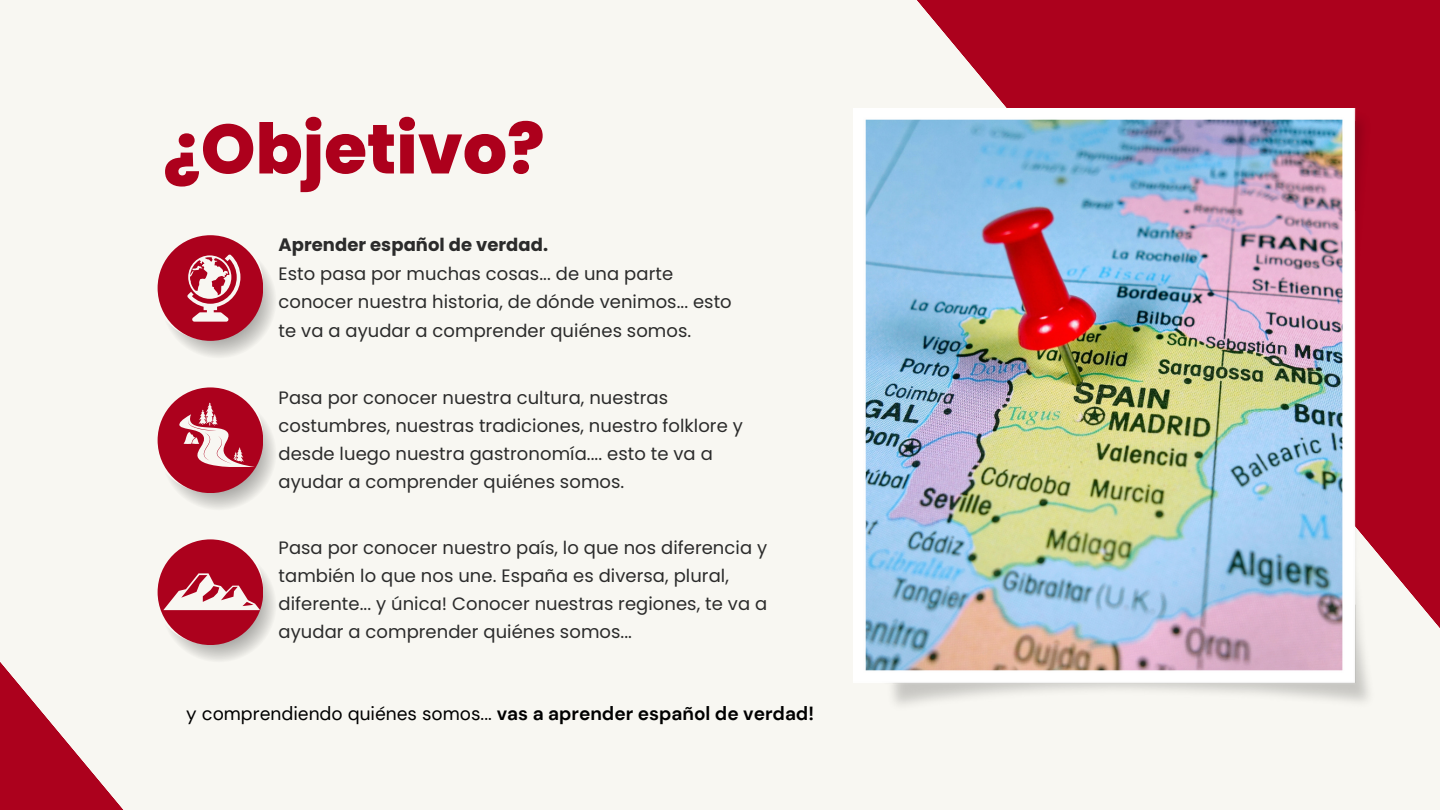
<style>
.page{position:relative;width:1440px;height:810px;background:#f8f7f2}
.page>*{position:absolute;margin:0;border:0;box-sizing:border-box;transform-origin:0 0}
.t1{font:800 69.6px "Poppins";color:#ad001c}
.t2{font:19px "DM Sans";color:#000}
.t3{font:18px/28px "Poppins";letter-spacing:.005em;color:#2b2b2b}
.t4{font:700 18px "Poppins";letter-spacing:.005em;color:#2b2b2b}
.s1{font-weight:700}
</style>
<div class="page">
<svg style="left:917px;top:0;width:523px;height:628px;background:#b2142e"></svg>
<img style="left:853px;top:108px;width:524px;height:597px">
<img style="left:164px;top:257px;width:111px;height:100px">
<div style="left:158px;top:235px;width:105px;height:106px;background:#ac011d;border-radius:50%"></div>
<svg style="left:187px;top:254px;width:53px;height:68px"></svg>
<svg style="left:0;top:387px;width:275px;height:423px"></svg>
<p class="t1" style="left:163px;top:100px;width:383px">¿Objetivo?</p>
<p class="t4" style="left:279px;top:232px;width:271px">Aprender español de verdad.</p>
<p class="t3" style="left:279px;top:259px;width:455px;line-height:28.5px">Esto pasa por muchas cosas... de una parte conocer nuestra historia, de dónde venimos... esto te va a ayudar a comprender quiénes somos.</p>
<p class="t3" style="left:279px;top:384px;width:466px">Pasa por conocer nuestra cultura, nuestras costumbres, nuestras tradiciones, nuestro folklore y desde luego nuestra gastronomía.... esto te va a ayudar a comprender quiénes somos.</p>
<p class="t3" style="left:279px;top:534px;width:490px">Pasa por conocer nuestro país, lo que nos diferencia y también lo que nos une. España es diversa, plural, diferente... y única! Conocer nuestras regiones, te va a ayudar a comprender quiénes somos...</p>
<p class="t2" style="left:186px;top:701px;width:629px">y comprendiendo quiénes somos... <span class="s1">vas a aprender español de verdad!</span></p>
</div>
